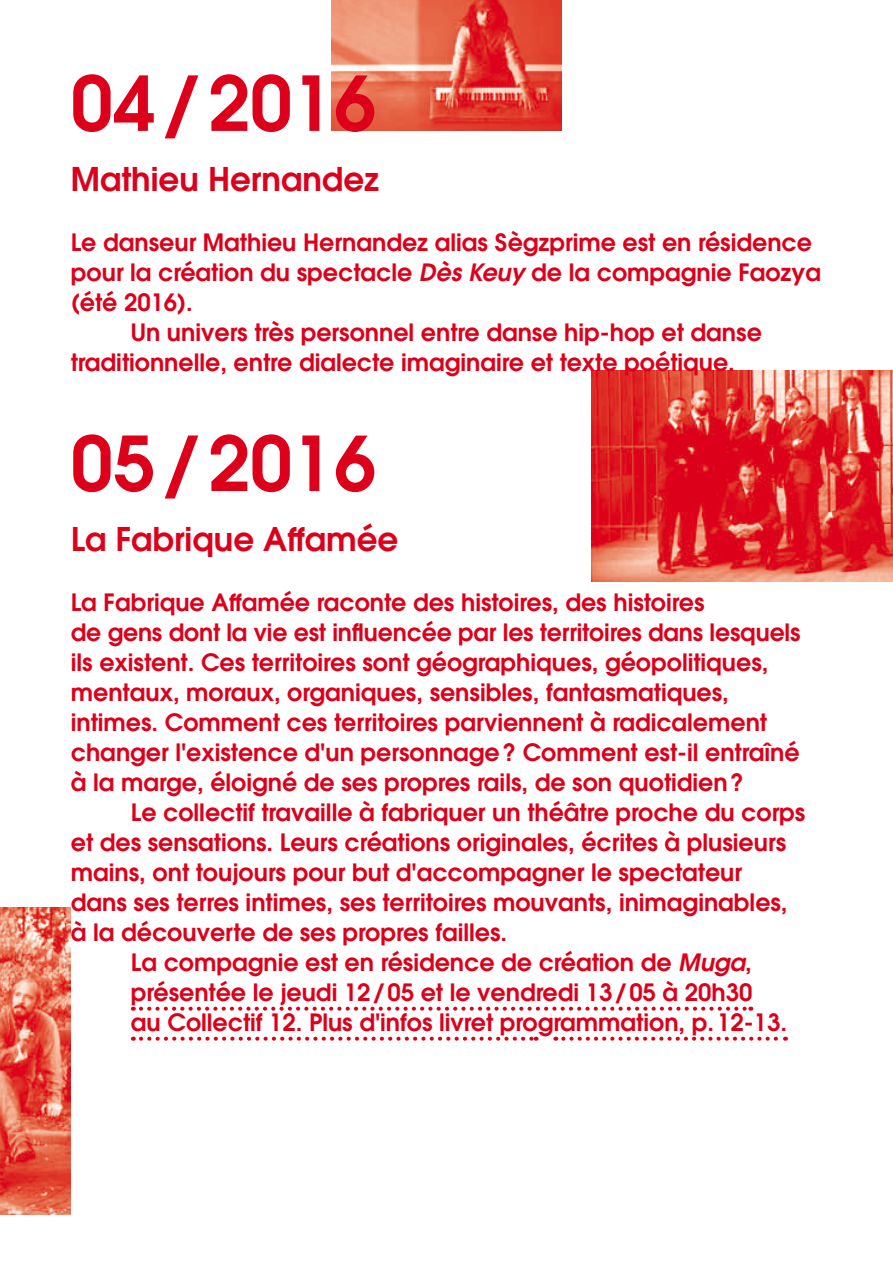
<style>
.page{position:relative;width:893px;height:1276px;background:#fff}
.page>*{position:absolute;margin:0;border:0;box-sizing:border-box;transform-origin:0 0}
.t1{font:600 75px "ITC Avant Garde Pro";color:#dc001b}
.t2{font:600 32.5px "ITC Avant Garde Pro";color:#dc001b}
.t3{font:600 23.75px/30px "ITC Avant Garde Pro";color:#dc001b}
.s1{font-style:italic}
</style>
<div class="page">
<img style="left:592px;top:371px;width:301px;height:210px">
<img style="left:331px;top:0;width:231px;height:131px">
<svg style="left:141px;top:1006px;width:610px;height:4px"></svg>
<svg style="left:141px;top:1036px;width:396px;height:4px"></svg>
<svg style="left:563px;top:1036px;width:223px;height:4px"></svg>
<img style="left:0;top:907px;width:71px;height:307px">
<h1 class="t1" style="left:71px;top:54px;width:307px">04/2016</h1>
<h2 class="t2" style="left:71px;top:158px;width:310px">Mathieu Hernandez</h2>
<p class="t3" style="left:71px;top:227px;width:743px">Le danseur Mathieu Hernandez alias Sègzprime est en résidence</p>
<p class="t3" style="left:71px;top:257px;width:752px">pour la création du spectacle <span class="s1">Dès Keuy</span> de la compagnie Faozya</p>
<p class="t3" style="left:71px;top:287px;width:124px">(été 2016).</p>
<p class="t3" style="left:131px;top:317px;width:632px">Un univers très personnel entre danse hip-hop et danse</p>
<p class="t3" style="left:71px;top:347px;width:666px">traditionnelle, entre dialecte imaginaire et texte poétique.</p>
<h1 class="t1" style="left:71px;top:414px;width:307px">05/2016</h1>
<h2 class="t2" style="left:71px;top:518px;width:329px">La Fabrique Affamée</h2>
<p class="t3" style="left:71px;top:587px;width:731px">La Fabrique Affamée raconte des histoires, des histoires<br>de gens dont la vie est influencée par les territoires dans lesquels ils existent. Ces territoires sont géographiques, géopolitiques, mentaux, moraux, organiques, sensibles, fantasmatiques, intimes. Comment ces territoires parviennent à radicalement changer l'existence d'un personnage? Comment est-il entraîné à la marge, éloigné de ses propres rails, de son quotidien?</p>
<p class="t3" style="left:131px;top:797px;width:676px">Le collectif travaille à fabriquer un théâtre proche du corps</p>
<p class="t3" style="left:71px;top:827px;width:717px">et des sensations. Leurs créations originales, écrites à plusieurs</p>
<p class="t3" style="left:71px;top:857px;width:673px">mains, ont toujours pour but d'accompagner le spectateur</p>
<p class="t3" style="left:71px;top:887px;width:718px">dans ses terres intimes, ses territoires mouvants, inimaginables,</p>
<p class="t3" style="left:71px;top:917px;width:438px">à la découverte de ses propres failles.</p>
<p class="t3" style="left:131px;top:947px;width:622px">La compagnie est en résidence de création de <span class="s1">Muga</span>,</p>
<p class="t3" style="left:131px;top:977px;width:623px">présentée le jeudi 12/05 et le vendredi 13/05 à 20h30</p>
<p class="t3" style="left:131px;top:1007px;width:658px">au Collectif 12. Plus d'infos livret programmation, p.12-13.</p>
</div>
